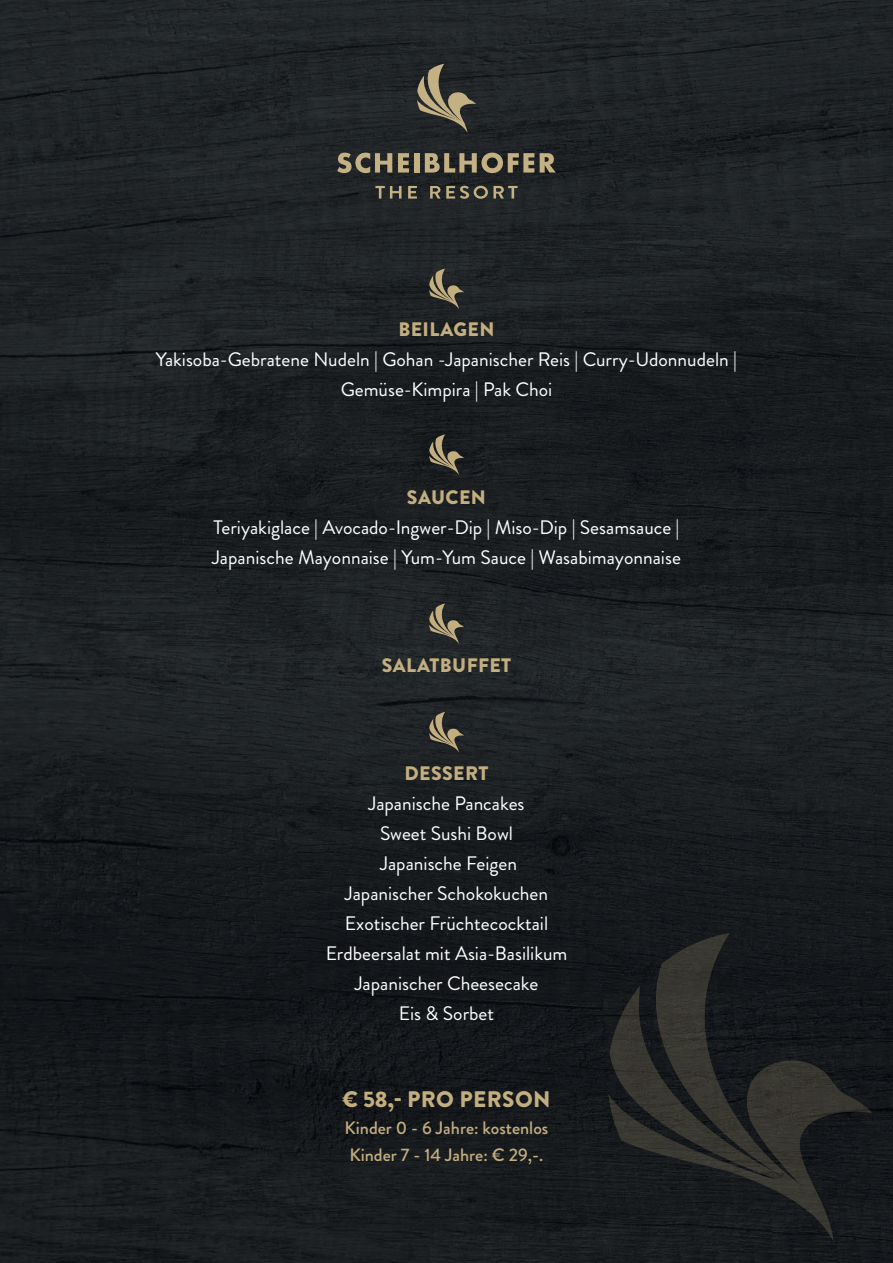
<style>
.page{position:relative;width:893px;height:1263px;background:#fff}
.page>*{position:absolute;margin:0;border:0;box-sizing:border-box;transform-origin:0 0}
.t1{font:900 22.5px "Brandon Grotesque";letter-spacing:.02em;color:#c3ae80}
.t2{font:19.5px/30px "Brandon Grotesque";color:#fff;text-align:center}
.t3{font:900 19.5px "Brandon Grotesque";letter-spacing:.02em;color:#c3ae80}
.t4{font:500 18px/27px "Brandon Grotesque";color:#c3ae80}
</style>
<div class="page">
<img style="left:0;top:0;width:893px;height:1263px">
<svg style="left:641px;top:933px;width:174px;height:52px;background:#1c1f1f"></svg>
<svg style="left:608px;top:985px;width:264px;height:257px;background:#212322"></svg>
<svg style="left:429px;top:269px;width:35px;height:40px"></svg>
<svg style="left:429px;top:434px;width:35px;height:41px"></svg>
<svg style="left:429px;top:603px;width:35px;height:41px"></svg>
<svg style="left:429px;top:712px;width:35px;height:40px"></svg>
<svg style="left:337px;top:153px;width:55px;height:20px"></svg>
<svg style="left:398px;top:153px;width:11px;height:20px"></svg>
<div style="left:414px;top:153px;width:5px;height:20px;background:#c3b083"></div>
<svg style="left:425px;top:153px;width:109px;height:20px;background:#736b55"></svg>
<svg style="left:540px;top:153px;width:16px;height:20px"></svg>
<svg style="left:375px;top:186px;width:27px;height:13px"></svg>
<svg style="left:408px;top:186px;width:9px;height:13px"></svg>
<svg style="left:430px;top:186px;width:10px;height:13px"></svg>
<svg style="left:446px;top:186px;width:72px;height:13px"></svg>
<svg style="left:417px;top:64px;width:59px;height:69px;background:#535044"></svg>
<p class="t3" style="left:398px;top:316px;width:98px">BEILAGEN</p>
<p class="t2" style="left:156px;top:345px;width:583px">Yakisoba-Gebratene Nudeln | Gohan -Japanischer Reis | Curry-Udonnudeln |<br>Gemüse-Kimpira | Pak Choi</p>
<p class="t3" style="left:407px;top:484px;width:80px">SAUCEN</p>
<p class="t2" style="left:212px;top:513px;width:470px;text-align:left">Teriyakiglace | Avocado-Ingwer-Dip | Miso-Dip | Sesamsauce |<br>Japanische Mayonnaise | Yum-Yum Sauce | Wasabimayonnaise</p>
<p class="t3" style="left:382px;top:652px;width:131px">SALATBUFFET</p>
<p class="t3" style="left:404px;top:759px;width:85px">DESSERT</p>
<p class="t2" style="left:326px;top:789px;width:243px">Japanische Pancakes<br>Sweet Sushi Bowl<br>Japanische Feigen<br>Japanischer Schokokuchen<br>Exotischer Früchtecocktail<br>Erdbeersalat mit Asia-Basilikum<br>Japanischer Cheesecake<br>Eis &amp; Sorbet</p>
<p class="t1" style="left:342px;top:1083px;width:210px">€ 58,- PRO PERSON</p>
<p class="t4" style="left:345px;top:1115px;width:205px">Kinder 0 - 6 Jahre: kostenlos<br>Kinder 7 - 14 Jahre: € 29,-.</p>
</div>
